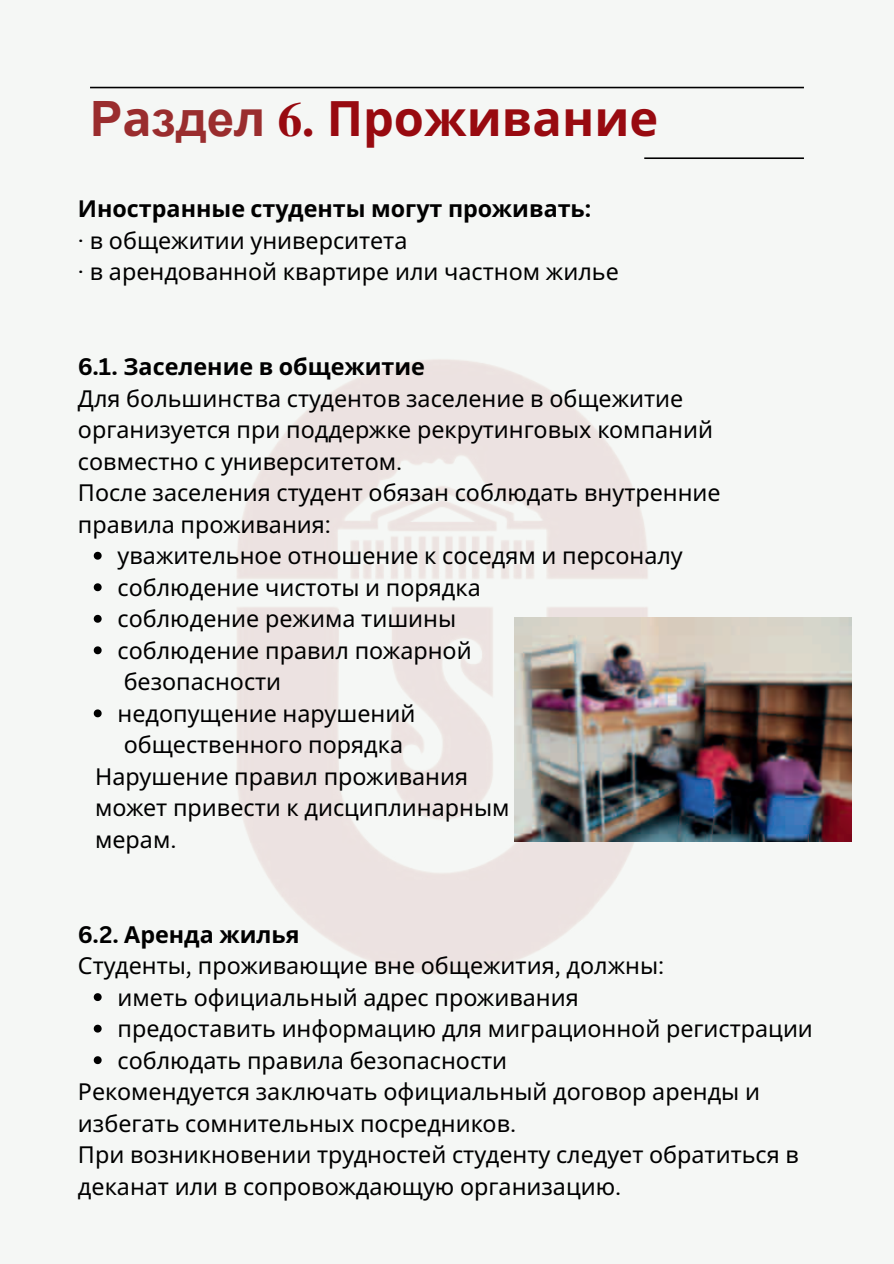
<style>
.page{position:relative;width:894px;height:1264px;background:#fff}
.page>*{position:absolute;margin:0;border:0;box-sizing:border-box;transform-origin:0 0}
.t1{font:700 48.75px "Noto Sans";color:#980a10}
.t2{font:23.25px/31.5px "Noto Sans";color:#000}
.t3{font:700 23.25px "Noto Sans";color:#000}
.s1{font-family:"Arial";color:#9a2d2e}
.s2{color:#9a2d2e}
.s3{font-family:"Te X Gyre Termes"}
.s4{font-weight:700}
.s5{font-family:"Canva Sans";font-weight:700}
.s6{font-family:"Canva Sans"}
</style>
<div class="page">
<div style="left:0;top:0;width:893px;height:1263px;background:#f5f7f5"></div>
<hr style="left:644px;top:157px;width:159px;height:2px;background:#000">
<hr style="left:90px;top:87px;width:713px;height:1px;background:#000">
<img style="left:93px;top:359px;width:759px;height:674px">
<svg style="left:94px;top:552px;width:8px;height:7px"></svg>
<svg style="left:94px;top:583px;width:8px;height:8px"></svg>
<svg style="left:94px;top:615px;width:8px;height:7px"></svg>
<svg style="left:94px;top:646px;width:8px;height:8px"></svg>
<svg style="left:94px;top:709px;width:8px;height:8px"></svg>
<svg style="left:94px;top:993px;width:8px;height:8px"></svg>
<svg style="left:94px;top:1024px;width:8px;height:8px"></svg>
<svg style="left:94px;top:1056px;width:8px;height:8px"></svg>
<img style="left:514px;top:617px;width:336px;height:224px">
<h1 class="t1" style="left:90px;top:84px;width:569px"><span class="s1">Р</span><span class="s2">а</span><span class="s1">зде</span><span class="s2">л</span> <span class="s3">6.</span> Проживание</h1>
<p class="t2" style="left:78px;top:194px;width:542px"><span class="s4">Иностранные студенты могут проживать</span><span class="s5">:<br></span><span class="s6">·</span> в общежитии университета<br><span class="s6">·</span> в арендованной квартире или частном жилье</p>
<p class="t3" style="left:78px;top:350px;width:348px"><span class="s6">6.1.</span> Заселение в общежитие</p>
<p class="t2" style="left:78px;top:383px;width:606px">Для большинства студентов заселение в общежитие</p>
<p class="t2" style="left:78px;top:414px;width:636px">организуется при поддержке рекрутинговых компаний</p>
<p class="t2" style="left:78px;top:446px;width:326px">совместно с университетом<span class="s6">.</span></p>
<p class="t2" style="left:78px;top:477px;width:644px">После заселения студент обязан соблюдать внутренние</p>
<p class="t2" style="left:78px;top:509px;width:254px">правила проживания<span class="s6">:</span></p>
<p class="t2" style="left:118px;top:540px;width:566px">уважительное отношение к соседям и персоналу</p>
<p class="t2" style="left:118px;top:572px;width:364px">соблюдение чистоты и порядка</p>
<p class="t2" style="left:118px;top:603px;width:340px">соблюдение режима тишины</p>
<p class="t2" style="left:118px;top:635px;width:355px">соблюдение правил пожарной</p>
<p class="t2" style="left:124px;top:666px;width:159px">безопасности</p>
<p class="t2" style="left:118px;top:698px;width:299px">недопущение нарушений</p>
<p class="t2" style="left:124px;top:729px;width:281px">общественного порядка</p>
<p class="t2" style="left:95px;top:761px;width:374px">Нарушение правил проживания</p>
<p class="t2" style="left:95px;top:792px;width:416px">может привести к дисциплинарным</p>
<p class="t2" style="left:95px;top:824px;width:83px">мерам<span class="s6">.</span></p>
<p class="t3" style="left:78px;top:917px;width:223px"><span class="s6">6.2.</span> Аренда жилья</p>
<p class="t2" style="left:78px;top:950px;width:587px">Студенты<span class="s6">,</span> проживающие вне общежития<span class="s6">,</span> должны<span class="s6">:</span></p>
<p class="t2" style="left:118px;top:981px;width:462px">иметь официальный адрес проживания</p>
<p class="t2" style="left:118px;top:1013px;width:696px">предоставить информацию для миграционной регистрации</p>
<p class="t2" style="left:118px;top:1044px;width:391px">соблюдать правила безопасности</p>
<p class="t2" style="left:78px;top:1076px;width:683px">Рекомендуется заключать официальный договор аренды и</p>
<p class="t2" style="left:78px;top:1107px;width:439px">избегать сомнительных посредников<span class="s6">.</span></p>
<p class="t2" style="left:78px;top:1139px;width:722px">При возникновении трудностей студенту следует обратиться в</p>
<p class="t2" style="left:78px;top:1171px;width:544px">деканат или в сопровождающую организацию<span class="s6">.</span></p>
</div>
